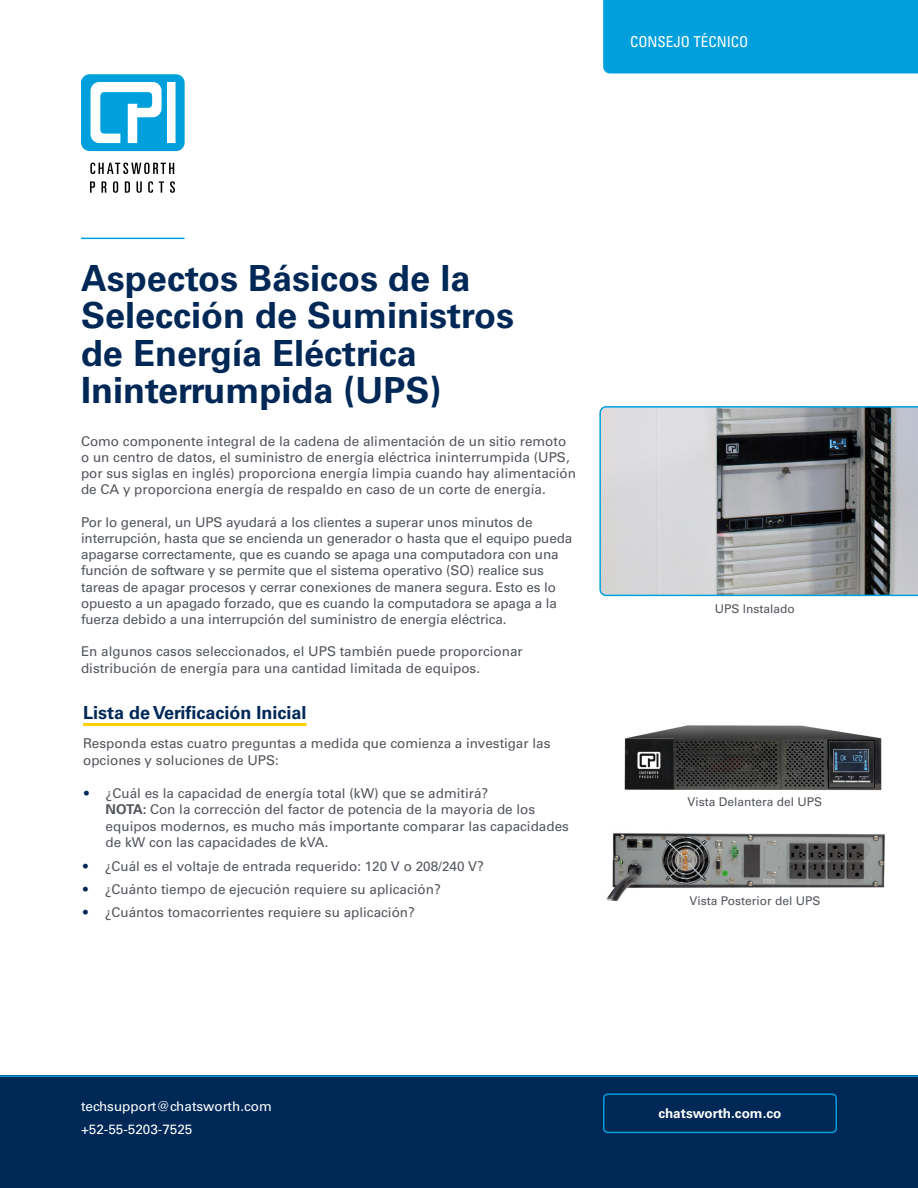
<style>
.page{position:relative;width:918px;height:1188px;background:#fff}
.page>*{position:absolute;margin:0;border:0;box-sizing:border-box;transform-origin:0 0}
.t1{font:700 36px/37.5px "Univers LT Std";color:#002856}
.t2{font:700 18px "Univers LT Std";color:#002856}
.t3{font:condensed 15px "Univers LT Std";color:#fff}
.t4{font:13.5px/16.2px "Univers LT Std";color:#52555b}
.t5{font:13.5px "Univers LT Std";color:#fcfeff}
.t6{font:700 13.5px "Univers LT Std";color:#fff}
.t7{font:13.5px "Univers LT Std";color:#fff}
.t8{font:12px "Univers LT Std";color:#52555b}
.s1{color:#002856}
.s2{font-weight:700}
</style>
<div class="page">
<div style="left:0;top:1076px;width:918px;height:112px;background:#002856"></div>
<hr style="left:0;top:1076px;width:918px;height:1px;background:#00a0dd">
<div style="left:603px;top:1094px;width:234px;height:39px;border:1px solid #00a0dd;border-radius:4px"></div>
<svg style="left:90px;top:163px;width:84px;height:11px"></svg>
<svg style="left:90px;top:181px;width:5px;height:12px"></svg>
<svg style="left:102px;top:181px;width:4px;height:12px"></svg>
<svg style="left:113px;top:181px;width:5px;height:12px"></svg>
<svg style="left:125px;top:181px;width:5px;height:12px"></svg>
<svg style="left:137px;top:181px;width:5px;height:12px"></svg>
<svg style="left:148px;top:181px;width:5px;height:12px"></svg>
<svg style="left:159px;top:181px;width:5px;height:12px"></svg>
<svg style="left:170px;top:181px;width:5px;height:12px"></svg>
<svg style="left:81px;top:74px;width:104px;height:77px"></svg>
<hr style="left:81px;top:238px;width:103px;height:1px;background:#00a0dd">
<div style="left:603px;top:0;width:315px;height:74px;background:#00a0dd"></div>
<hr style="left:83px;top:723px;width:224px;height:3px;background:#ffd000">
<img style="left:624px;top:725px;width:258px;height:66px">
<img style="left:606px;top:833px;width:279px;height:68px">
<svg style="left:599px;top:406px;width:319px;height:190px;background:#9b9fa3"></svg>
<p class="t3" style="left:630px;top:32px;width:120px">CONSEJO TÉCNICO</p>
<h1 class="t1" style="left:81px;top:260px;width:435px">Aspectos Básicos de la<br>Selección de Suministros de Energía Eléctrica<br>Ininterrumpida (UPS)</h1>
<p class="t4" style="left:81px;top:433px;width:496px">Como componente integral de la cadena de alimentación de un sitio remoto o un centro de datos, el suministro de energía eléctrica ininterrumpida (UPS, por sus siglas en inglés) proporciona energía limpia cuando hay alimentación de CA y proporciona energía de respaldo en caso de un corte de energía.</p>
<p class="t4" style="left:81px;top:514px;width:493px">Por lo general, un UPS ayudará a los clientes a superar unos minutos de interrupción, hasta que se encienda un generador o hasta que el equipo pueda apagarse correctamente, que es cuando se apaga una computadora con una función de software y se permite que el sistema operativo (SO) realice sus tareas de apagar procesos y cerrar conexiones de manera segura. Esto es lo opuesto a un apagado forzado, que es cuando la computadora se apaga a la fuerza debido a una interrupción del suministro de energía eléctrica.</p>
<p class="t4" style="left:81px;top:644px;width:443px">En algunos casos seleccionados, el UPS también puede proporcionar distribución de energía para una cantidad limitada de equipos.</p>
<h2 class="t2" style="left:83px;top:702px;width:225px">Lista de Verificación Inicial</h2>
<p class="t4" style="left:83px;top:736px;width:469px">Responda estas cuatro preguntas a medida que comienza a investigar las opciones y soluciones de UPS:</p>
<p class="t4" style="left:106px;top:785px;width:465px;text-indent:-22px"><span class="s1">•</span> ¿Cuál es la capacidad de energía total (kW) que se admitirá?<br><span class="s2">NOTA:</span> Con la corrección del factor de potencia de la mayoría de los equipos modernos, es mucho más importante comparar las capacidades de kW con las capacidades de kVA.</p>
<p class="t4" style="left:83px;top:858px;width:402px"><span class="s1">•</span> ¿Cuál es el voltaje de entrada requerido: 120 V o 208/240 V?</p>
<p class="t4" style="left:83px;top:881px;width:359px"><span class="s1">•</span> ¿Cuánto tiempo de ejecución requiere su aplicación?</p>
<p class="t4" style="left:83px;top:904px;width:333px"><span class="s1">•</span> ¿Cuántos tomacorrientes requiere su aplicación?</p>
<p class="t5" style="left:81px;top:1098px;width:192px">techsupport@chatsworth.com</p>
<p class="t7" style="left:81px;top:1121px;width:113px">+52-55-5203-7525</p>
<p class="t8" style="left:715px;top:601px;width:82px">UPS Instalado</p>
<p class="t8" style="left:688px;top:794px;width:136px">Vista Delantera del UPS</p>
<p class="t8" style="left:689px;top:894px;width:133px">Vista Posterior del UPS</p>
<p class="t6" style="left:659px;top:1106px;width:124px">chatsworth.com.co</p>
</div>
